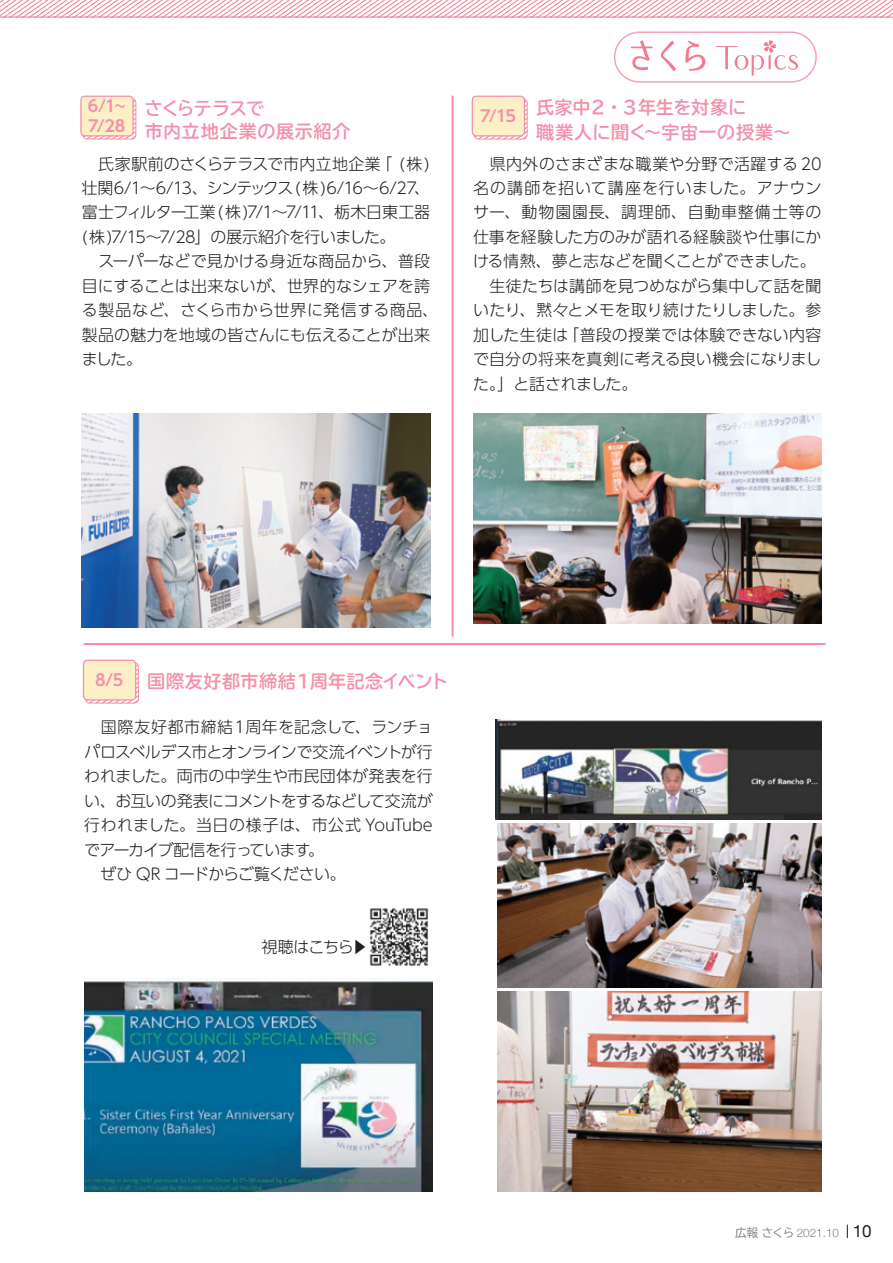
<style>
.page{position:relative;width:893px;height:1263px;background:#fff}
.page>*{position:absolute;margin:0;border:0;box-sizing:border-box;transform-origin:0 0}
.t1{font:700 18px/22.8px "TBUDR Go Std";letter-spacing:.02em;color:#f490ac}
.t2{font:700 18px "TBUDR Go Std";letter-spacing:-.01em;color:#f490ac}
.t3{font:700 18px "TBUDR Go Std";letter-spacing:-.035em;color:#f490ac}
.t4{font:16.95px "Helvetica Neue";color:#231f20}
.t5{font:300 15.9px/24.5px "UD Shin Go Pro";letter-spacing:-.005em;color:#231f20}
.t6{font:300 15.9px/24.5px "UD Shin Go Pro";letter-spacing:-.05em;color:#231f20}
.t7{font:300 15.9px "UD Shin Go Pro";letter-spacing:.055em;color:#231f20}
.t8{font:300 15.9px "UD Shin Go Pro";letter-spacing:.015em;color:#231f20}
.t9{font:300 15.9px "UD Shin Go Pro";letter-spacing:.02em;color:#231f20}
.t10{font:300 15.9px "UD Shin Go Pro";letter-spacing:-.06em;color:#231f20}
.t11{font:300 15.9px "UD Shin Go Pro";letter-spacing:.03em;color:#231f20}
.t12{font:700 15.9px/19.2px "UD Shin Go Pro De";color:#f490ac}
.t13{font:300 15.9px "UD Shin Go Pro";letter-spacing:.04em;color:#231f20}
.t14{font:300 11.7px "Helvetica Neue";color:#808285}
.s1{font-family:"TBUDR Go Std";font-weight:400}
</style>
<div class="page">
<hr style="left:0;top:17px;width:893px;height:1px;background:#f27b8f">
<svg style="left:0;top:0;width:893px;height:17px"></svg>
<svg style="left:631px;top:40px;width:22px;height:30px"></svg>
<svg style="left:661px;top:41px;width:15px;height:30px"></svg>
<svg style="left:685px;top:40px;width:21px;height:31px"></svg>
<svg style="left:716px;top:40px;width:82px;height:36px"></svg>
<div style="left:614px;top:31px;width:203px;height:52px;border:1px solid #f6a2b6;border-radius:25px"></div>
<img style="left:496px;top:719px;width:325px;height:100px">
<img style="left:498px;top:823px;width:323px;height:165px">
<svg style="left:85px;top:663px;width:53px;height:40px"></svg>
<div style="left:85px;top:662px;width:54px;height:41px;border:1px solid #f490ac;border-radius:4px"></div>
<svg style="left:83px;top:660px;width:53px;height:40px;background:#fde8c4"></svg>
<hr style="left:85px;top:643px;width:740px;height:2px;background:#f490ac">
<img style="left:84px;top:978px;width:349px;height:213px">
<img style="left:370px;top:908px;width:59px;height:58px">
<div style="left:474px;top:98px;width:54px;height:41px;border:1px solid #f490ac;border-radius:4px"></div>
<svg style="left:472px;top:96px;width:53px;height:41px;background:#fde7c4"></svg>
<hr style="left:452px;top:96px;width:2px;height:540px;background:#f490ac">
<img style="left:473px;top:414px;width:348px;height:209px">
<div style="left:82px;top:98px;width:54px;height:41px;border:1px solid #f490ac;border-radius:4px"></div>
<svg style="left:80px;top:96px;width:54px;height:41px;background:#fce6c4"></svg>
<img style="left:82px;top:414px;width:348px;height:213px">
<img style="left:498px;top:991px;width:323px;height:200px">
<svg style="left:847px;top:1225px;width:1px;height:13px"></svg>
<p class="t12" style="left:88px;top:96px;width:39px">6/1~<br>7/28</p>
<p class="t1" style="left:145px;top:97px;width:207px">さくらテラスで<br>市内立地企業の展示紹介</p>
<p class="t5" style="left:376px;top:151px;width:56px">「 (株(</p>
<p class="t8" style="left:82px;top:151px;width:301px">　氏家駅前のさくらテラスで市内立地企業</p>
<p class="t5" style="left:82px;top:175px;width:358px">壮関6/1～6/13、シンテックス株( (6/16~6/27<br>富士フィルター工業株( )7/1～7/11、栃木日東工器<br>株( )7/15～7/28」の展示紹介を行いました。<br>　スーパーなどで見かける身近な商品から、普段目にすることは出来ないが、世界的なシェアを誇る製品など、さくら市から世界に発信する商品、製品の魅力を地域の皆さんにも伝えることが出来ました。</p>
<p class="t5" style="left:414px;top:175px;width:17px">、</p>
<p class="t2" style="left:536px;top:93px;width:211px">氏家中２・３年生を対象に</p>
<p class="t12" style="left:480px;top:106px;width:37px">7/15</p>
<p class="t1" style="left:536px;top:121px;width:112px">職業人に聞く</p>
<p class="t11" style="left:473px;top:151px;width:350px">　県内外のさまざまな職業や分野で活躍する20</p>
<p class="t7" style="left:473px;top:175px;width:350px">名の講師を招いて講座を行いました。アナウン</p>
<p class="t7" style="left:473px;top:200px;width:350px">サー、動物園園長、調理師、自動車整備士等の</p>
<p class="t5" style="left:473px;top:224px;width:350px">仕事を経験した方のみが語れる経験談や仕事にか</p>
<p class="t5" style="left:473px;top:249px;width:344px">ける情熱、夢と志などを聞くことができました。</p>
<p class="t5" style="left:473px;top:273px;width:350px">　生徒たちは講師を見つめながら集中して話を聞</p>
<p class="t5" style="left:473px;top:297px;width:350px">いたり、黙々とメモを取り続けたりしました。参</p>
<p class="t8" style="left:563px;top:322px;width:260px">「普段の授業では体験できない内容</p>
<p class="t1" style="left:643px;top:121px;width:149px">～宇宙一の授業~</p>
<p class="t5" style="left:473px;top:322px;width:350px">加した生徒は<br>で自分の将来を真剣に考える良い機会になりました。」と話されました。</p>
<p class="t12" style="left:95px;top:670px;width:30px">8/5</p>
<p class="t3" style="left:310px;top:667px;width:140px">周年記念イベント</p>
<p class="t1" style="left:147px;top:670px;width:167px">国際友好都市締結１</p>
<p class="t5" style="left:245px;top:714px;width:189px">周年を記念して、ランチョ</p>
<p class="t13" style="left:84px;top:714px;width:165px">　国際友好都市締結１</p>
<p class="t6" style="left:84px;top:739px;width:350px">パロスベルデス市とオンラインで交流イベントが行</p>
<p class="t5" style="left:84px;top:763px;width:350px">われました。両市の中学生や市民団体が発表を行</p>
<p class="t10" style="left:84px;top:788px;width:350px">い、お互いの発表にコメントをするなどして交流が</p>
<p class="t9" style="left:84px;top:812px;width:350px">行われました。当日の様子は、市公式 YouTube</p>
<p class="t5" style="left:308px;top:837px;width:17px">。</p>
<p class="t6" style="left:84px;top:837px;width:263px">でアーカイブ配信を行っています<br>　ぜひ QR コードからご覧ください。</p>
<p class="t5" style="left:246px;top:934px;width:123px">　視聴はこちら▶</p>
<p class="t14" style="left:735px;top:1223px;width:106px"><span class="s1">広報さくら</span> 2021.10</p>
<p class="t4" style="left:853px;top:1219px;width:20px">10</p>
</div>
